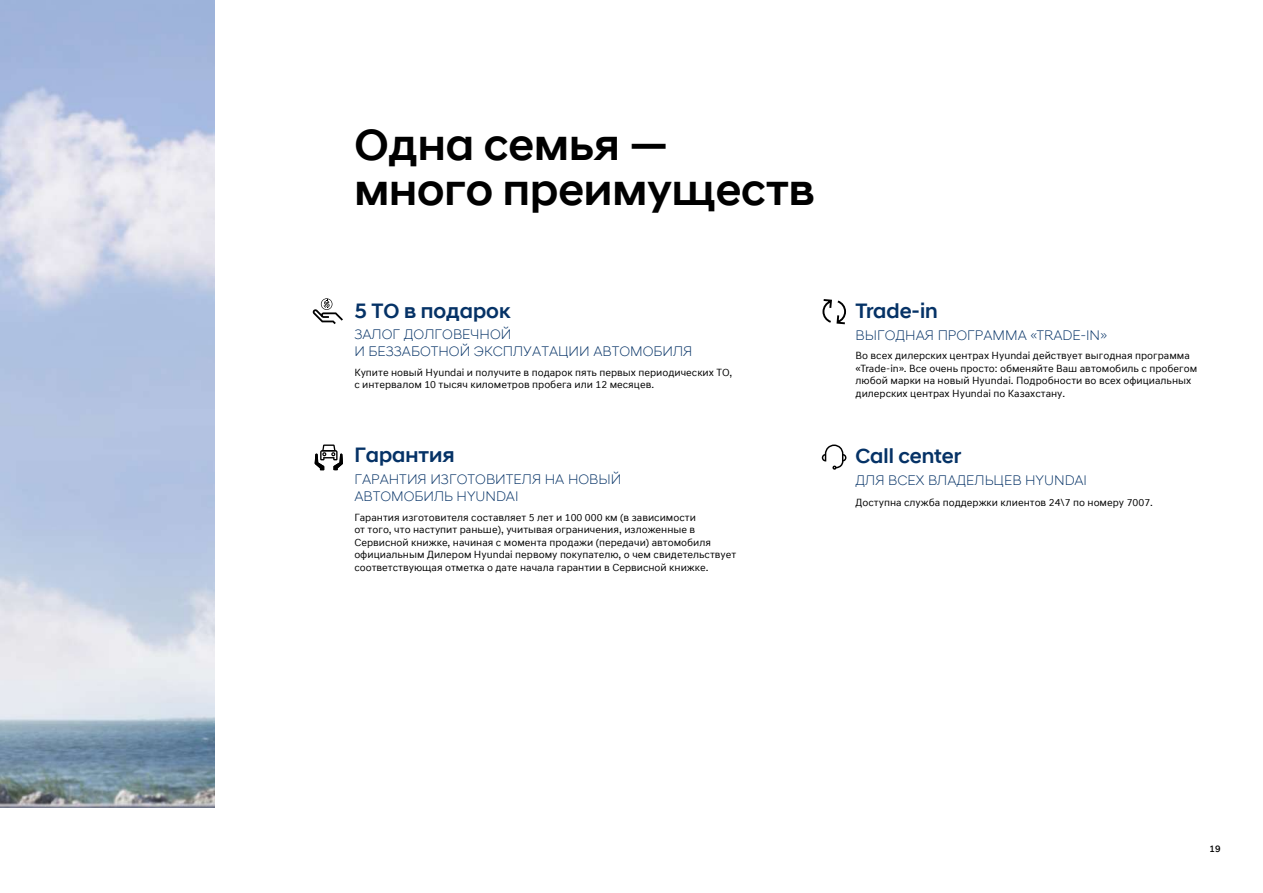
<style>
.page{position:relative;width:1263px;height:893px;background:#fff}
.page>*{position:absolute;margin:0;border:0;box-sizing:border-box;transform-origin:0 0}
.t1{font:500 45px/45px "HAK Sans Head Office";color:#000}
.t2{font:500 21px "HAK Sans Head Office";color:#053266}
.t3{font:300 13.95px/16.8px "HAK Sans Head Office";color:#053266}
.t4{font:10.5px/12.6px "HAK Sans Text Office";color:#000}
.t5{font:500 9.75px "HAK Sans Text Office";color:#000}
</style>
<div class="page">
<svg style="left:822px;top:299px;width:24px;height:26px"></svg>
<svg style="left:822px;top:444px;width:24px;height:26px"></svg>
<svg style="left:315px;top:444px;width:28px;height:26px"></svg>
<svg style="left:313px;top:298px;width:30px;height:26px"></svg>
<img style="left:0;top:0;width:215px;height:808px">
<h1 class="t1" style="left:354px;top:122px;width:462px">Одна семья — много преимуществ</h1>
<h2 class="t2" style="left:354px;top:298px;width:158px">5 ТО в подарок</h2>
<h2 class="t2" style="left:855px;top:298px;width:84px">Trade-in</h2>
<h3 class="t3" style="left:354px;top:326px;width:340px">ЗАЛОГ ДОЛГОВЕЧНОЙ<br>И БЕЗЗАБОТНОЙ ЭКСПЛУАТАЦИИ АВТОМОБИЛЯ</h3>
<h3 class="t3" style="left:855px;top:326px;width:253px">ВЫГОДНАЯ ПРОГРАММА «TRADE-IN»</h3>
<p class="t4" style="left:855px;top:349px;width:343px">Во всех дилерских центрах Hyundai действует выгодная программа «Trade-in». Все очень просто: обменяйте Ваш автомобиль с пробегом любой марки на новый Hyundai. Подробности во всех официальных дилерских центрах Hyundai по Казахстану.</p>
<p class="t4" style="left:354px;top:366px;width:380px">Купите новый Hyundai и получите в подарок пять первых периодических ТО, с интервалом 10 тысяч километров пробега или 12 месяцев.</p>
<h2 class="t2" style="left:354px;top:443px;width:102px">Гарантия</h2>
<h2 class="t2" style="left:855px;top:444px;width:107px">Call center</h2>
<h3 class="t3" style="left:354px;top:471px;width:268px">ГАРАНТИЯ ИЗГОТОВИТЕЛЯ НА НОВЫЙ<br>АВТОМОБИЛЬ HYUNDAI</h3>
<h3 class="t3" style="left:855px;top:472px;width:233px">ДЛЯ ВСЕХ ВЛАДЕЛЬЦЕВ HYUNDAI</h3>
<p class="t4" style="left:855px;top:497px;width:299px">Доступна служба поддержки клиентов 24\7 по номеру 7007.</p>
<p class="t4" style="left:354px;top:511px;width:383px">Гарантия изготовителя составляет 5 лет и 100 000 км (в зависимости<br>от того, что наступит раньше), учитывая ограничения, изложенные в Сервисной книжке, начиная с момента продажи (передачи) автомобиля официальным Дилером Hyundai первому покупателю, о чем свидетельствует соответствующая отметка о дате начала гарантии в Сервисной книжке.</p>
<p class="t5" style="left:1209px;top:842px;width:12px">19</p>
</div>
